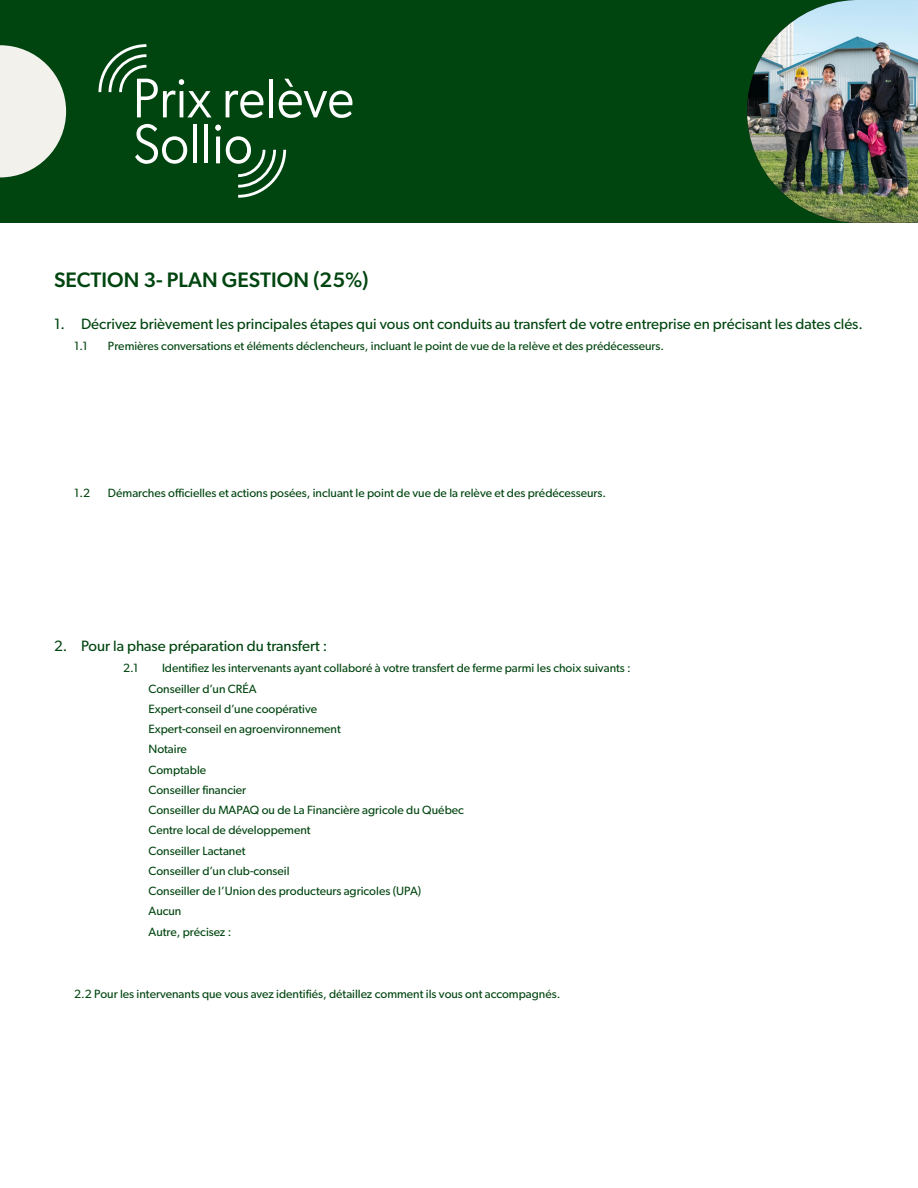
<style>
.page{position:relative;width:918px;height:1188px;background:#fff}
.page>*{position:absolute;margin:0;border:0;box-sizing:border-box;transform-origin:0 0}
.t1{font:56.1px/45.8px "Gibson";color:#fff;scale:.92 1}
.t2{font:500 21px "Gibson";color:#00450f}
.t3{font:15px "Gibson";color:#00450f}
.t4{font:12px/20.2px "Gibson";color:#00450f}
</style>
<div class="page">
<div style="left:0;top:0;width:918px;height:223px;background:#00450f"></div>
<svg style="left:0;top:45px;width:66px;height:132px"></svg>
<svg style="left:99px;top:44px;width:47px;height:48px"></svg>
<svg style="left:215px;top:125px;width:6px;height:38px"></svg>
<svg style="left:238px;top:150px;width:48px;height:48px"></svg>
<img style="left:747px;top:0;width:171px;height:223px">
<h1 class="t1" style="left:133px;top:74px;width:242px">Prix relève<br>Sollio</h1>
<h2 class="t2" style="left:54px;top:267px;width:316px">SECTION 3- PLAN GESTION (25%)</h2>
<p class="t3" style="left:54px;top:314px;width:811px">1. Décrivez brièvement les principales étapes qui vous ont conduits au transfert de votre entreprise en précisant les dates clés.</p>
<p class="t4" style="left:74px;top:335px;width:15px">1.1</p>
<p class="t4" style="left:108px;top:335px;width:558px">Premières conversations et éléments déclencheurs, incluant le point de vue de la relève et des prédécesseurs.</p>
<p class="t4" style="left:74px;top:482px;width:17px">1.2</p>
<p class="t4" style="left:108px;top:482px;width:499px">Démarches officielles et actions posées, incluant le point de vue de la relève et des prédécesseurs.</p>
<p class="t3" style="left:54px;top:637px;width:275px">2. Pour la phase préparation du transfert :</p>
<p class="t4" style="left:123px;top:658px;width:17px">2.1</p>
<p class="t4" style="left:148px;top:658px;width:484px;text-indent:14px">Identifiez les intervenants ayant collaboré à votre transfert de ferme parmi les choix suivants :<br>Conseiller d’un CRÉA<br>Expert-conseil d’une coopérative<br>Expert-conseil en agroenvironnement<br>Notaire<br>Comptable<br>Conseiller financier<br>Conseiller du MAPAQ ou de La Financière agricole du Québec<br>Centre local de développement<br>Conseiller Lactanet<br>Conseiller d’un club-conseil<br>Conseiller de l’Union des producteurs agricoles (UPA)<br>Aucun<br>Autre, précisez :</p>
<p class="t4" style="left:74px;top:983px;width:488px">2.2 Pour les intervenants que vous avez identifiés, détaillez comment ils vous ont accompagnés.</p>
</div>
